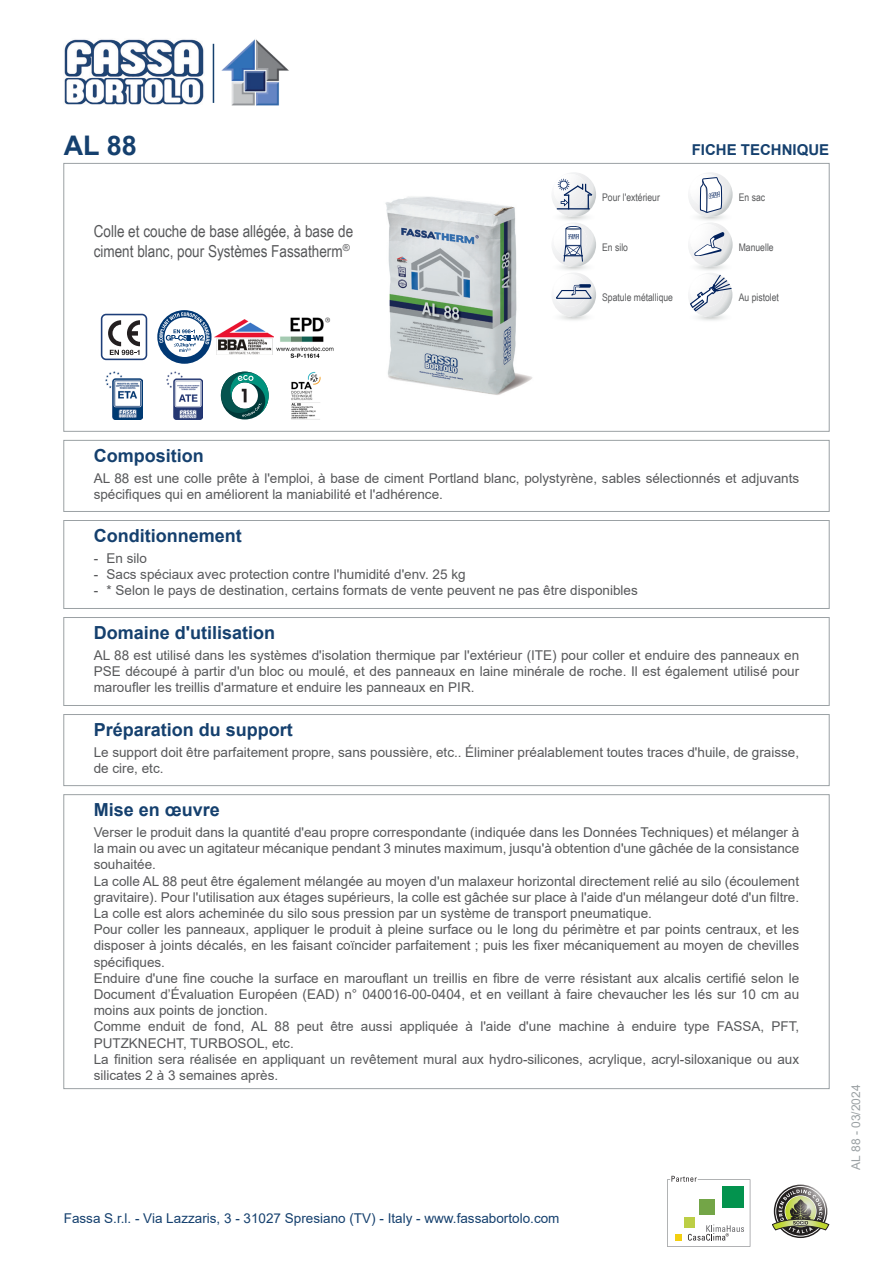
<style>
.page{position:relative;width:893px;height:1263px;background:#fff}
.page>*{position:absolute;margin:0;border:0;box-sizing:border-box;transform-origin:0 0}
.Sottotitolo{font:700 27px "Arial";color:#15406e}
.Titolo{font:700 18px "Arial";color:#15406e}
.Descrizione{font:16.5px/19.8px "Arial Narrow";color:#57585a}
.Scheda_Tecnica{font:700 15px "Arial";color:#15406e}
.Lavorazione{font:13.5px/16.2px "Arial";color:#57585a;text-align:justify}
.Impiego{font:13.5px/16.2px "Arial";color:#57585a;text-align:justify}
.Composizione{font:13.5px/16.2px "Arial";color:#57585a}
.Preparazione_del_fondo{font:13.5px/16.2px "Arial";color:#57585a}
.t1{font:13.5px "Arial";color:#15406e}
.t2{font:12px "Arial";color:#9ba1a4}
.Frase{font:10.5px "Arial Narrow";color:#57585a}
</style>
<div class="page">
<div style="left:64px;top:163px;width:765px;height:268px;border:1px solid #9ba1a4"></div>
<svg style="left:108px;top:320px;width:32px;height:35px"></svg>
<div style="left:101px;top:314px;width:46px;height:46px;border:2px solid #1d3e79;border-radius:4px"></div>
<svg style="left:157px;top:310px;width:55px;height:54px"></svg>
<img style="left:215px;top:319px;width:59px;height:36px">
<img style="left:276px;top:317px;width:58px;height:41px">
<img style="left:106px;top:372px;width:36px;height:47px">
<img style="left:166px;top:372px;width:37px;height:47px">
<svg style="left:221px;top:372px;width:48px;height:47px"></svg>
<img style="left:291px;top:372px;width:30px;height:47px">
<img style="left:385px;top:196px;width:147px;height:199px">
<svg style="left:552px;top:172px;width:44px;height:145px"></svg>
<svg style="left:688px;top:172px;width:45px;height:145px"></svg>
<div style="left:64px;top:440px;width:765px;height:72px;border:1px solid #9ba1a4"></div>
<div style="left:64px;top:520px;width:765px;height:89px;border:1px solid #9ba1a4"></div>
<div style="left:64px;top:617px;width:765px;height:89px;border:1px solid #9ba1a4"></div>
<div style="left:64px;top:714px;width:765px;height:72px;border:1px solid #9ba1a4"></div>
<svg style="left:667px;top:1176px;width:83px;height:71px"></svg>
<svg style="left:772px;top:1186px;width:57px;height:50px"></svg>
<img style="left:64px;top:39px;width:140px;height:66px">
<hr style="left:213px;top:44px;width:1px;height:59px;background:#15406e">
<img style="left:221px;top:39px;width:68px;height:67px">
<p class="Sottotitolo" style="left:64px;top:126px;width:75px">AL 88</p>
<p class="Scheda_Tecnica" style="left:692px;top:139px;width:139px">FICHE TECHNIQUE</p>
<p class="Descrizione" style="left:94px;top:221px;width:261px">Colle et couche de base allégée, à base de ciment blanc, pour Systèmes Fassatherm<sup>®</sup></p>
<p class="Frase" style="left:602px;top:190px;width:59px">Pour l'extérieur</p>
<p class="Frase" style="left:739px;top:190px;width:28px">En sac</p>
<p class="Frase" style="left:602px;top:240px;width:27px">En silo</p>
<p class="Frase" style="left:739px;top:240px;width:36px">Manuelle</p>
<p class="Frase" style="left:602px;top:290px;width:72px">Spatule métallique</p>
<p class="Frase" style="left:739px;top:290px;width:42px">Au pistolet</p>
<p class="Titolo" style="left:94px;top:443px;width:111px">Composition</p>
<p class="Composizione" style="left:94px;top:470px;width:707px">AL 88 est une colle prête à l'emploi, à base de ciment Portland blanc, polystyrène, sables sélectionnés et adjuvants spécifiques qui en améliorent la maniabilité et l'adhérence.</p>
<p class="Titolo" style="left:94px;top:523px;width:149px">Conditionnement</p>
<p class="Lavorazione" style="left:94px;top:550px;width:55px">- En silo</p>
<p class="Lavorazione" style="left:94px;top:566px;width:373px">- Sacs spéciaux avec protection contre l'humidité d'env. 25 kg</p>
<p class="Lavorazione" style="left:94px;top:582px;width:546px">- * Selon le pays de destination, certains formats de vente peuvent ne pas être disponibles</p>
<p class="Titolo" style="left:94px;top:620px;width:183px">Domaine d'utilisation</p>
<p class="Impiego" style="left:94px;top:647px;width:707px">AL 88 est utilisé dans les systèmes d'isolation thermique par l'extérieur (ITE) pour coller et enduire des panneaux en PSE découpé à partir d'un bloc ou moulé, et des panneaux en laine minérale de roche. Il est également utilisé pour maroufler les treillis d'armature et enduire les panneaux en PIR.</p>
<p class="Titolo" style="left:94px;top:717px;width:201px">Préparation du support</p>
<p class="Preparazione_del_fondo" style="left:94px;top:744px;width:707px">Le support doit être parfaitement propre, sans poussière, etc.. Éliminer préalablement toutes traces d'huile, de graisse, de cire, etc.</p>
<p class="Titolo" style="left:94px;top:797px;width:128px">Mise en œuvre</p>
<p class="Lavorazione" style="left:94px;top:824px;width:707px">Verser le produit dans la quantité d'eau propre correspondante (indiquée dans les Données Techniques) et mélanger à la main ou avec un agitateur mécanique pendant 3 minutes maximum, jusqu'à obtention d'une gâchée de la consistance souhaitée.</p>
<p class="Lavorazione" style="left:94px;top:872px;width:707px">La colle AL 88 peut être également mélangée au moyen d'un malaxeur horizontal directement relié au silo (écoulement gravitaire). Pour l'utilisation aux étages supérieurs, la colle est gâchée sur place à l'aide d'un mélangeur doté d'un filtre.<br>La colle est alors acheminée du silo sous pression par un système de transport pneumatique.</p>
<p class="Lavorazione" style="left:94px;top:921px;width:707px">Pour coller les panneaux, appliquer le produit à pleine surface ou le long du périmètre et par points centraux, et les disposer à joints décalés, en les faisant coïncider parfaitement ; puis les fixer mécaniquement au moyen de chevilles spécifiques.</p>
<p class="Lavorazione" style="left:94px;top:970px;width:707px">Enduire d'une fine couche la surface en marouflant un treillis en fibre de verre résistant aux alcalis certifié selon le Document d’Évaluation Européen (EAD) n° 040016-00-0404, et en veillant à faire chevaucher les lés sur 10 cm au moins aux points de jonction.</p>
<p class="Lavorazione" style="left:94px;top:1018px;width:707px">Comme enduit de fond, AL 88 peut être aussi appliquée à l'aide d'une machine à enduire type FASSA, PFT,<br>PUTZKNECHT, TURBOSOL, etc.</p>
<p class="Lavorazione" style="left:94px;top:1051px;width:707px">La finition sera réalisée en appliquant un revêtement mural aux hydro-silicones, acrylique, acryl-siloxanique ou aux silicates 2 à 3 semaines après.</p>
<p class="t1" style="left:64px;top:1208px;width:497px">Fassa S.r.l. - Via Lazzaris, 3 - 31027 Spresiano (TV) - Italy - www.fassabortolo.com</p>
<p class="t2" style="left:848px;top:1170px;width:86px;rotate:-90deg">AL 88 - 03/2024</p>
</div>
